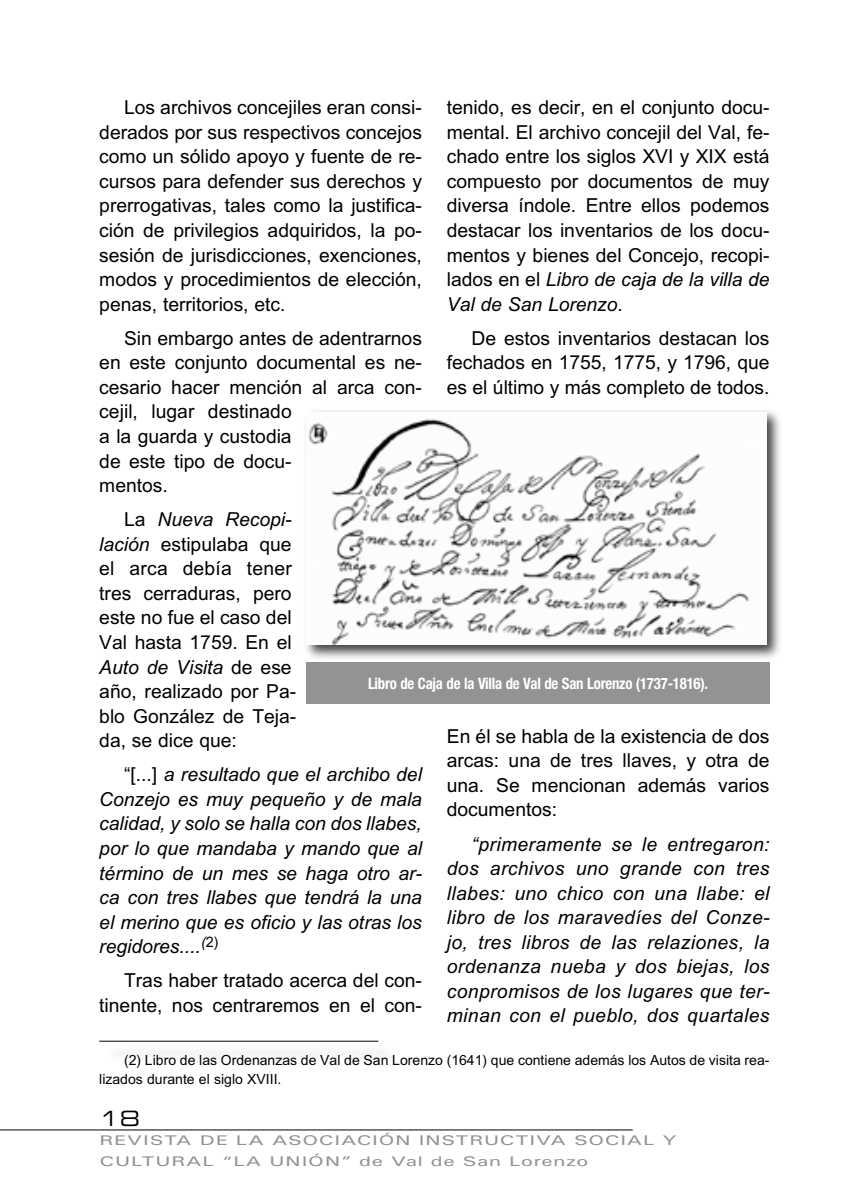
<style>
.page{position:relative;width:844px;height:1191px;background:#fff}
.page>*{position:absolute;margin:0;border:0;box-sizing:border-box;transform-origin:0 0}
.t1{font:21px "Eurostile Extended Two";color:#000}
.n-_TEXTO{font:19.25px/24.5px "M Arial";color:#000;text-align:justify}
.n-_TEXTO-2{font:italic 19.25px/24.5px "M Arial";letter-spacing:.01em;color:#000;text-align:justify}
.n-_PIE_DE_FOTO{font:700 condensed 15.75px "Helvetica Neue";letter-spacing:-.015em;color:#fff;scale:.94 1}
.n-_TEXTO-3{font:14px/19.2px "M Arial";color:#000}
.t2{font:500 14px/21px "Univers";letter-spacing:.035em;color:#939393;scale:1.5 1}
.s1{font-style:italic}
.s2{font-style:normal}
</style>
<div class="page">
<hr style="left:0;top:1129px;width:632px;height:1px;background:#000">
<div style="left:301px;top:407px;width:482px;height:255px;background:#000;opacity:.75"></div>
<img style="left:306px;top:412px;width:460px;height:233px">
<div style="left:103px;top:1042px;width:295px;height:23px;background:#fbfbfb"></div>
<hr style="left:99px;top:1040px;width:279px;height:1px;background:#000">
<div style="left:306px;top:661px;width:463px;height:42px;background:#939393"></div>
<p class="n-_TEXTO" style="left:99px;top:95px;width:324px;text-indent:25px">Los archivos concejiles eran consi&shy;derados por sus respectivos concejos como un sólido apoyo y fuente de re&shy;cursos para defender sus derechos y prerrogativas, tales como la justifica&shy;ción de privilegios adquiridos, la po&shy;sesión de jurisdicciones, exenciones, modos y procedimientos de elección, penas, territorios, etc.</p>
<p class="n-_TEXTO" style="left:99px;top:326px;width:324px;text-align:left;text-indent:25px">Sin embargo antes de adentrarnos en este conjunto documental es ne&shy;cesario hacer mención al arca con&shy;cejil, lugar destinado<br>a la guarda y custodia<br>de este tipo de docu-<br>mentos.</p>
<p class="n-_TEXTO" style="left:99px;top:507px;width:198px;text-align:left;text-indent:25px">La <span class="s1">Nueva Recopi&shy;lación</span> estipulaba que el arca debía tener tres cerraduras, pero este no fue el caso del<br>Val hasta 1759. En el<br><span class="s1">Auto de Visita</span> de ese año, realizado por Pa&shy;blo González de Teja&shy;da, se dice que:</p>
<p class="n-_TEXTO-2" style="left:99px;top:762px;width:324px;text-indent:25px"><span class="s2">“[...]</span> a resultado que el archibo del Conzejo es muy pequeño y de mala calidad, y solo se halla con dos llabes, por lo que mandaba y mando que al término de un mes se haga otro ar&shy;ca con tres llabes que tendrá la una el merino que es oficio y las otras los regidores....<sup>(</sup><sup>2)</sup></p>
<p class="n-_TEXTO" style="left:99px;top:968px;width:324px;text-align:right">Tras haber tratado acerca del con&shy;tinente, nos centraremos en el con-</p>
<p class="n-_TEXTO" style="left:446px;top:95px;width:324px">tenido, es decir, en el conjunto docu&shy;mental. El archivo concejil del Val, fe&shy;chado entre los siglos XVI y XIX está compuesto por documentos de muy diversa índole. Entre ellos podemos destacar los inventarios de los docu&shy;mentos y bienes del Concejo, recopi&shy;lados en el <span class="s1">Libro de caja de la villa de Val de San Lorenzo</span>.</p>
<p class="n-_TEXTO" style="left:446px;top:326px;width:324px;text-indent:25px">De estos inventarios destacan los fechados en 1755, 1775, y 1796, que es el último y más completo de todos.</p>
<p class="n-_PIE_DE_FOTO" style="left:368px;top:673px;width:363px">Libro de Caja de la Villa de Val de San Lorenzo (1737-1816).</p>
<p class="n-_TEXTO" style="left:446px;top:723px;width:324px">En él se habla de la existencia de dos arcas: una de tres llaves, y otra de una. Se mencionan además varios documentos:</p>
<p class="n-_TEXTO-2" style="left:446px;top:831px;width:324px;text-indent:25px">“primeramente se le entregaron: dos archivos uno grande con tres llabes: uno chico con una llabe: el libro de los maravedíes del Conze&shy;jo, tres libros de las relaziones, la ordenanza nueba y dos biejas, los conpromisos de los lugares que ter&shy;minan con el pueblo, dos quartales</p>
<p class="n-_TEXTO-3" style="left:99px;top:1050px;width:671px;text-indent:25px">(2) Libro de las Ordenanzas de Val de San Lorenzo (1641) que contiene además los Autos de visita rea&shy;lizados durante el siglo XVIII.</p>
<p class="t1" style="left:100px;top:1104px;width:42px">18</p>
<p class="t2" style="left:100px;top:1129px;width:386px">REVISTA DE LA ASOCIACIÓN INSTRUCTIVA SOCIAL Y<br>CULTURAL “LA UNIÓN” de Val de San Lorenzo</p>
</div>
